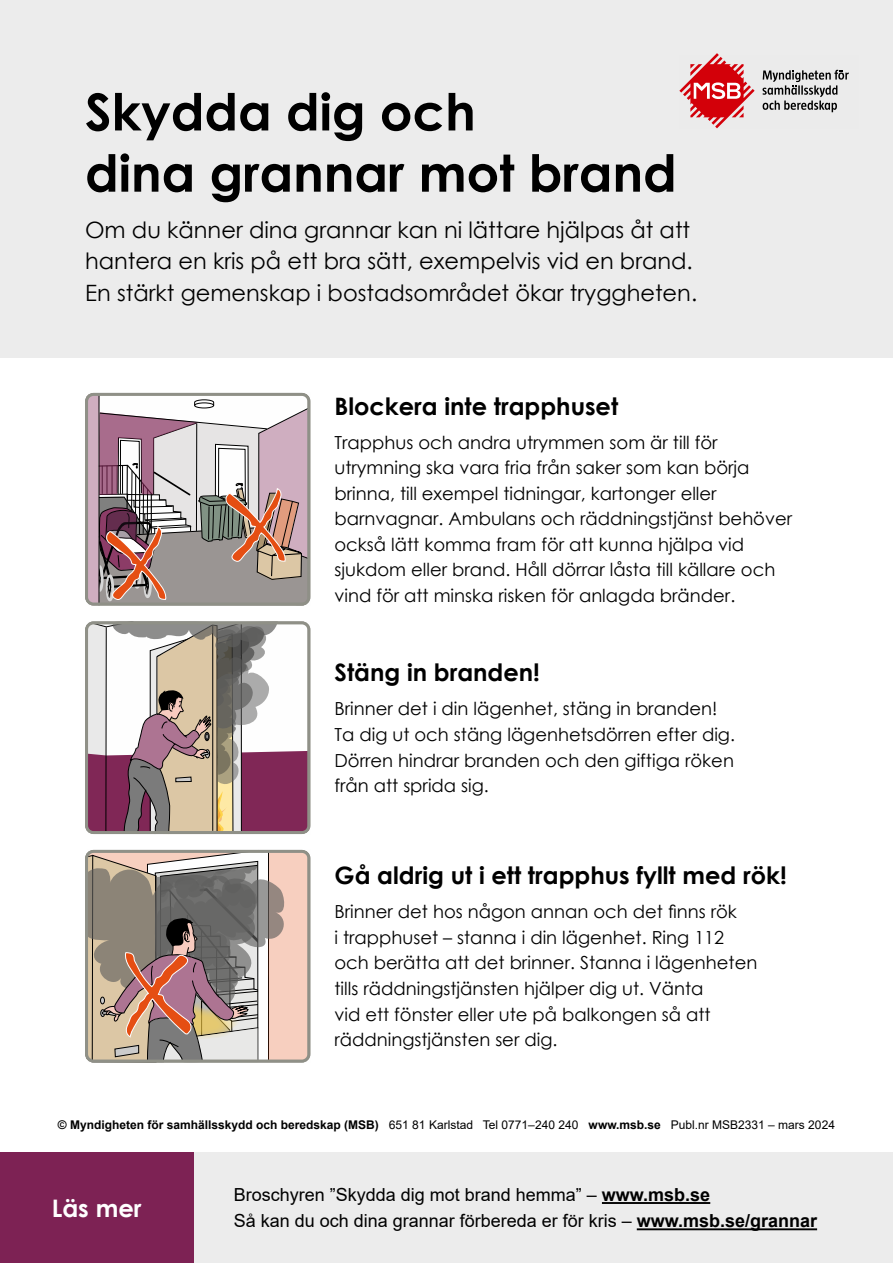
<style>
.page{position:relative;width:893px;height:1263px;background:#fff}
.page>*{position:absolute;margin:0;border:0;box-sizing:border-box;transform-origin:0 0}
.Rubrik_H1{font:700 51px/61.2px "Century Gothic";color:#000}
.Mellanrubrik_H2{font:700 24.15px "Century Gothic";color:#fff}
.Rubrik_H3{font:700 24px "Century Gothic";color:#000}
.Ingress{font:22.5px/31.5px "Century Gothic";color:#000}
.ingress_mindre{font:18px/25.5px "Century Gothic";color:#000}
.Bildtext{font:18px "Arial";color:#000}
.Omslag_Avsändare{font:700 12px "Arial";color:#000}
.s1{font-weight:400}
.s2{font-weight:700}
</style>
<div class="page">
<div style="left:193px;top:1152px;width:700px;height:111px;background:#ececec"></div>
<div style="left:0;top:1152px;width:193px;height:111px;background:#7d2254"></div>
<div style="left:0;top:0;width:893px;height:357px;background:#ececec"></div>
<img style="left:679px;top:55px;width:170px;height:73px">
<img style="left:87px;top:393px;width:223px;height:212px">
<img style="left:87px;top:621px;width:223px;height:213px">
<img style="left:87px;top:850px;width:223px;height:212px">
<hr style="left:602px;top:1202px;width:108px;height:2px;background:#000">
<hr style="left:637px;top:1228px;width:180px;height:2px;background:#000">
<p class="Rubrik_H1" style="left:85px;top:79px;width:593px">Skydda dig och<br>dina grannar mot brand</p>
<p class="Ingress" style="left:85px;top:213px;width:614px">Om du känner dina grannar kan ni lättare hjälpas åt att hantera en kris på ett bra sätt, exempelvis vid en brand.<br>En stärkt gemenskap i bostadsområdet ökar tryggheten.</p>
<h1 class="Rubrik_H3" style="left:334px;top:388px;width:285px">Blockera inte trapphuset</h1>
<p class="ingress_mindre" style="left:334px;top:429px;width:459px">Trapphus och andra utrymmen som är till för utrymning ska vara fria från saker som kan börja brinna, till exempel tidningar, kartonger eller barnvagnar. Ambulans och räddningstjänst behöver också lätt komma fram för att kunna hjälpa vid sjukdom eller brand. Håll dörrar låsta till källare och vind för att minska risken för anlagda bränder.</p>
<h1 class="Rubrik_H3" style="left:334px;top:654px;width:207px">Stäng in branden!</h1>
<p class="ingress_mindre" style="left:334px;top:696px;width:402px">Brinner det i din lägenhet, stäng in branden!<br>Ta dig ut och stäng lägenhetsdörren efter dig.<br>Dörren hindrar branden och den giftiga röken från att sprida sig.</p>
<h1 class="Rubrik_H3" style="left:334px;top:857px;width:454px">Gå aldrig ut i ett trapphus fyllt med rök!</h1>
<p class="ingress_mindre" style="left:334px;top:899px;width:424px">Brinner det hos någon annan och det finns rök<br>i trapphuset – stanna i din lägenhet. Ring 112 och berätta att det brinner. Stanna i lägenheten tills räddningstjänsten hjälper dig ut. Vänta<br>vid ett fönster eller ute på balkongen så att räddningstjänsten ser dig.</p>
<p class="Omslag_Avsändare" style="left:58px;top:1116px;width:778px">© Myndigheten för samhällsskydd och beredskap (MSB) <span class="s1">651 81 Karlstad Tel 0771–240 240</span> www.msb.se <span class="s1">Publ.nr MSB2331 – mars 2024</span></p>
<h2 class="Mellanrubrik_H2" style="left:52px;top:1190px;width:91px">Läs mer</h2>
<p class="Bildtext" style="left:234px;top:1182px;width:478px">Broschyren ”Skydda dig mot brand hemma” – <span class="s2">www.msb.se</span></p>
<p class="Bildtext" style="left:234px;top:1209px;width:585px">Så kan du och dina grannar förbereda er för kris – <span class="s2">www.msb.se/grannar</span></p>
</div>
